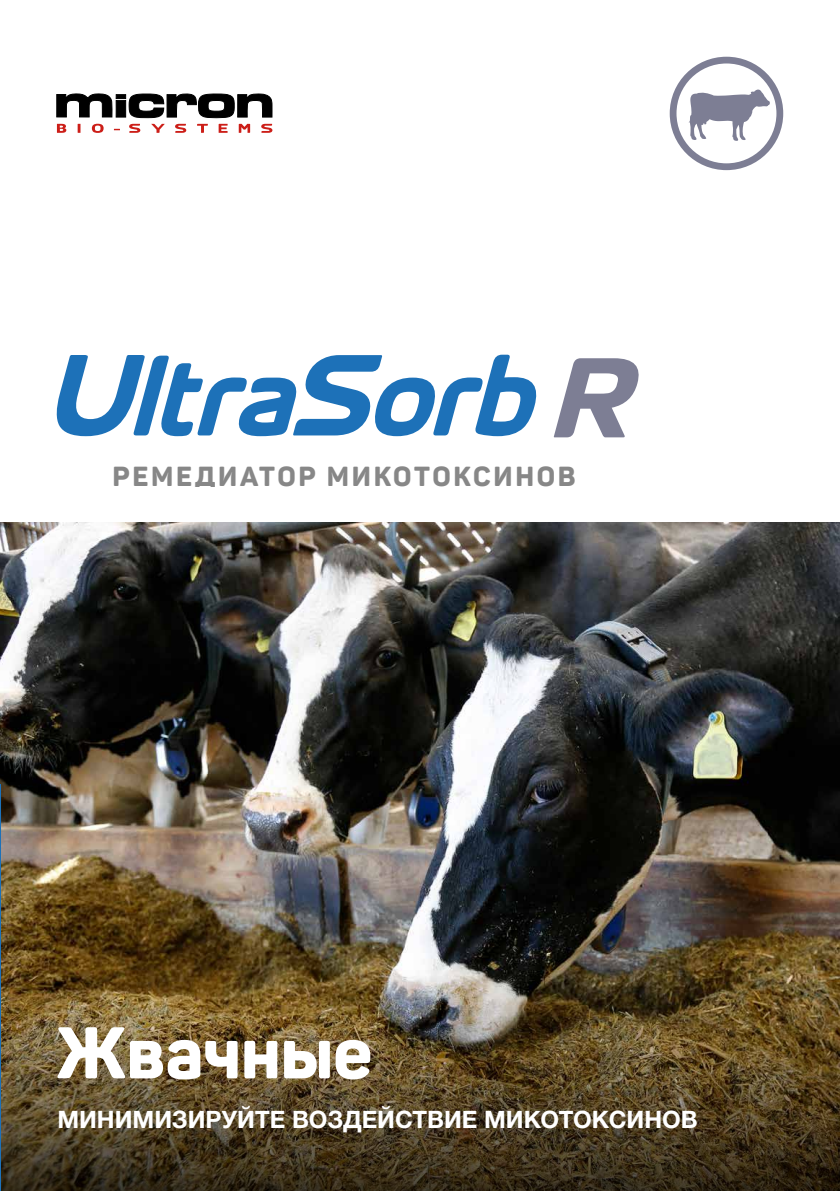
<style>
.page{position:relative;width:840px;height:1191px;background:#fff}
.page>*{position:absolute;margin:0;border:0;box-sizing:border-box;transform-origin:0 0}
.t1{font:800 72px "Panton";color:#fff}
.t2{font:800 27.2px "Panton";letter-spacing:.1em;color:#878787}
.t3{font:700 24px "Helvetica Neue LTW1 G";color:#fff}
</style>
<div class="page">
<img style="left:0;top:523px;width:839px;height:450px">
<img style="left:1px;top:973px;width:838px;height:218px">
<svg style="left:57px;top:94px;width:215px;height:24px"></svg>
<svg style="left:57px;top:124px;width:9px;height:9px"></svg>
<svg style="left:78px;top:124px;width:2px;height:9px"></svg>
<svg style="left:92px;top:124px;width:11px;height:9px"></svg>
<svg style="left:129px;top:124px;width:11px;height:9px"></svg>
<svg style="left:151px;top:124px;width:13px;height:9px"></svg>
<svg style="left:175px;top:124px;width:11px;height:9px"></svg>
<svg style="left:197px;top:124px;width:11px;height:9px"></svg>
<svg style="left:218px;top:124px;width:9px;height:9px"></svg>
<svg style="left:238px;top:124px;width:12px;height:9px"></svg>
<svg style="left:261px;top:124px;width:11px;height:9px"></svg>
<hr style="left:0;top:784px;width:1px;height:407px;background:#1d71b8">
<svg style="left:57px;top:355px;width:480px;height:81px"></svg>
<svg style="left:553px;top:358px;width:85px;height:79px"></svg>
<svg style="left:672px;top:60px;width:107px;height:107px"></svg>
<div style="left:669px;top:57px;width:113px;height:113px;border:7px solid #7d7e94;border-radius:50%"></div>
<svg style="left:688px;top:89px;width:81px;height:52px"></svg>
<p class="t2" style="left:112px;top:459px;width:464px">РЕМЕДИАТОР МИКОТОКСИНОВ</p>
<h1 class="t1" style="left:57px;top:1007px;width:317px">Жвачные</h1>
<p class="t3" style="left:57px;top:1104px;width:641px">МИНИМИЗИРУЙТЕ ВОЗДЕЙСТВИЕ МИКОТОКСИНОВ</p>
</div>
